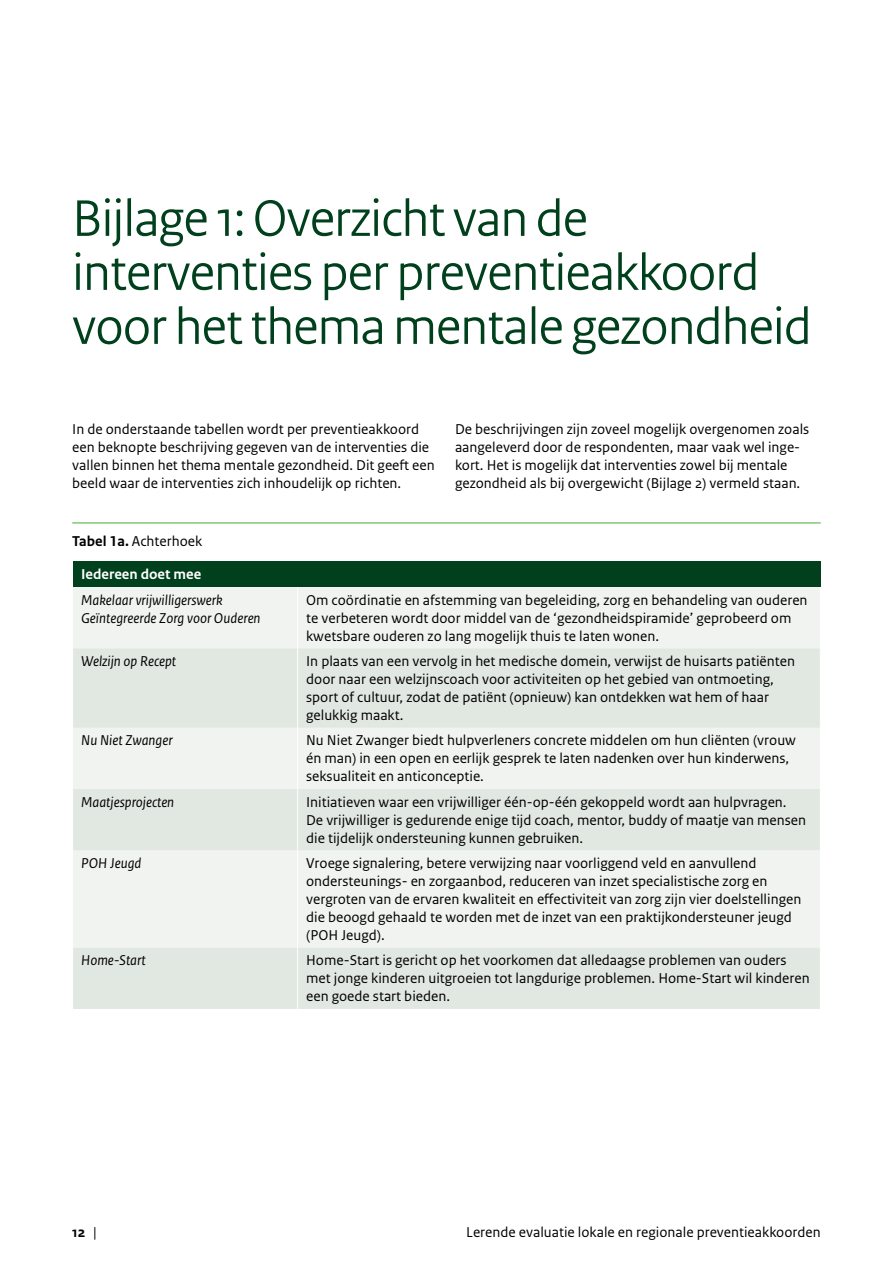
<style>
.page{position:relative;width:893px;height:1263px;background:#fff}
.page>*{position:absolute;margin:0;border:0;box-sizing:border-box;transform-origin:0 0}
.Hoofdstuk_H2{font:54px/54px "Rijksoverheid Sans Heading";letter-spacing:-.01em;color:#00401c}
._32_RIVM_Tabel_Brood{font:15px/18px "Rijksoverheid Sans Text";color:#000}
._10_RIVM_Broodtekst{font:15px/18px "Rijksoverheid Sans Text";color:#000}
._32_RIVM_Tabel_Brood-2{font:italic 15px/18px "Rijksoverheid Sans Text";color:#000}
._30_RIVM_Tabel_Titel{font:15px "Rijksoverheid Sans Text";color:#000}
._31_RIVM_Tabel_Kop_1{font:700 15px "Rijksoverheid Sans Text";color:#fff}
.t1{font:700 15px "Rijksoverheid Sans Text";color:#000}
.s1{font-weight:700}
.s2{font-weight:400}
</style>
<div class="page">
<hr style="left:72px;top:522px;width:749px;height:1px;background:#45ac34">
<div style="left:73px;top:562px;width:747px;height:25px;background:#00401c"></div>
<div style="left:73px;top:587px;width:747px;height:61px;background:#f0f3f0"></div>
<svg style="left:73px;top:648px;width:747px;height:361px;fill:#e1e7e1"></svg>
<hr style="left:297px;top:587px;width:1px;height:61px;background:#fff">
<hr style="left:297px;top:648px;width:1px;height:80px;background:#fff">
<hr style="left:297px;top:728px;width:1px;height:61px;background:#fff">
<hr style="left:297px;top:789px;width:1px;height:61px;background:#fff">
<hr style="left:297px;top:850px;width:1px;height:98px;background:#fff">
<hr style="left:297px;top:948px;width:1px;height:61px;background:#fff">
<h2 class="Hoofdstuk_H2" style="left:72px;top:192px;width:741px">Bijlage 1: Overzicht van de interventies per preventieakkoord voor het thema mentale gezondheid</h2>
<p class="_10_RIVM_Broodtekst" style="left:72px;top:420px;width:364px">In de onderstaande tabellen wordt per preventieakkoord een beknopte beschrijving gegeven van de interventies die vallen binnen het thema mentale gezondheid. Dit geeft een beeld waar de interventies zich inhoudelijk op richten.</p>
<p class="_10_RIVM_Broodtekst" style="left:455px;top:420px;width:356px">De beschrijvingen zijn zoveel mogelijk overgenomen zoals aangeleverd door de respondenten, maar vaak wel inge&shy;kort. Het is mogelijk dat interventies zowel bij mentale gezondheid als bij overgewicht (Bijlage 2) vermeld staan.</p>
<p class="_30_RIVM_Tabel_Titel" style="left:72px;top:532px;width:131px"><span class="s1">Tabel 1a.</span> Achterhoek</p>
<p class="_31_RIVM_Tabel_Kop_1" style="left:81px;top:566px;width:122px">Iedereen doet mee</p>
<p class="_32_RIVM_Tabel_Brood-2" style="left:81px;top:591px;width:181px">Makelaar vrijwilligerswerk<br>Geïntegreerde Zorg voor Ouderen</p>
<p class="_32_RIVM_Tabel_Brood" style="left:306px;top:591px;width:503px">Om coördinatie en afstemming van begeleiding, zorg en behandeling van ouderen te verbeteren wordt door middel van de ‘gezondheidspiramide’ geprobeerd om kwetsbare ouderen zo lang mogelijk thuis te laten wonen.</p>
<p class="_32_RIVM_Tabel_Brood-2" style="left:81px;top:652px;width:97px">Welzijn op Recept</p>
<p class="_32_RIVM_Tabel_Brood" style="left:306px;top:652px;width:490px">In plaats van een vervolg in het medische domein, verwijst de huisarts patiënten door naar een welzijnscoach voor activiteiten op het gebied van ontmoeting,</p>
<p class="_32_RIVM_Tabel_Brood" style="left:306px;top:688px;width:464px">sport of cultuur, zodat de patiënt (opnieuw) kan ontdekken wat hem of haar gelukkig maakt.</p>
<p class="_32_RIVM_Tabel_Brood-2" style="left:81px;top:732px;width:93px">Nu Niet Zwanger</p>
<p class="_32_RIVM_Tabel_Brood" style="left:306px;top:732px;width:491px">Nu Niet Zwanger biedt hulpverleners concrete middelen om hun cliënten (vrouw én man) in een open en eerlijk gesprek te laten nadenken over hun kinderwens, seksualiteit en anticonceptie.</p>
<p class="_32_RIVM_Tabel_Brood-2" style="left:81px;top:793px;width:95px">Maatjesprojecten</p>
<p class="_32_RIVM_Tabel_Brood" style="left:306px;top:793px;width:482px">Initiatieven waar een vrijwilliger één-op-één gekoppeld wordt aan hulpvragen.</p>
<p class="_32_RIVM_Tabel_Brood" style="left:306px;top:811px;width:501px">De vrijwilliger is gedurende enige tijd coach, mentor, buddy of maatje van mensen die tijdelijk ondersteuning kunnen gebruiken.</p>
<p class="_32_RIVM_Tabel_Brood-2" style="left:81px;top:854px;width:62px">POH Jeugd</p>
<p class="_32_RIVM_Tabel_Brood" style="left:306px;top:854px;width:497px">Vroege signalering, betere verwijzing naar voorliggend veld en aanvullend ondersteunings- en zorgaanbod, reduceren van inzet specialistische zorg en vergroten van de ervaren kwaliteit en effectiviteit van zorg zijn vier doelstellingen die beoogd gehaald te worden met de inzet van een praktijkondersteuner jeugd (POH Jeugd).</p>
<p class="_32_RIVM_Tabel_Brood-2" style="left:81px;top:952px;width:66px">Home-Start</p>
<p class="_32_RIVM_Tabel_Brood" style="left:306px;top:952px;width:505px">Home-Start is gericht op het voorkomen dat alledaagse problemen van ouders met jonge kinderen uitgroeien tot langdurige problemen. Home-Start wil kinderen een goede start bieden.</p>
<p class="t1" style="left:72px;top:1223px;width:26px">12 <span class="s2">|</span></p>
<p class="_32_RIVM_Tabel_Brood" style="left:466px;top:1223px;width:356px">Lerende evaluatie lokale en regionale preventieakkoorden</p>
</div>
